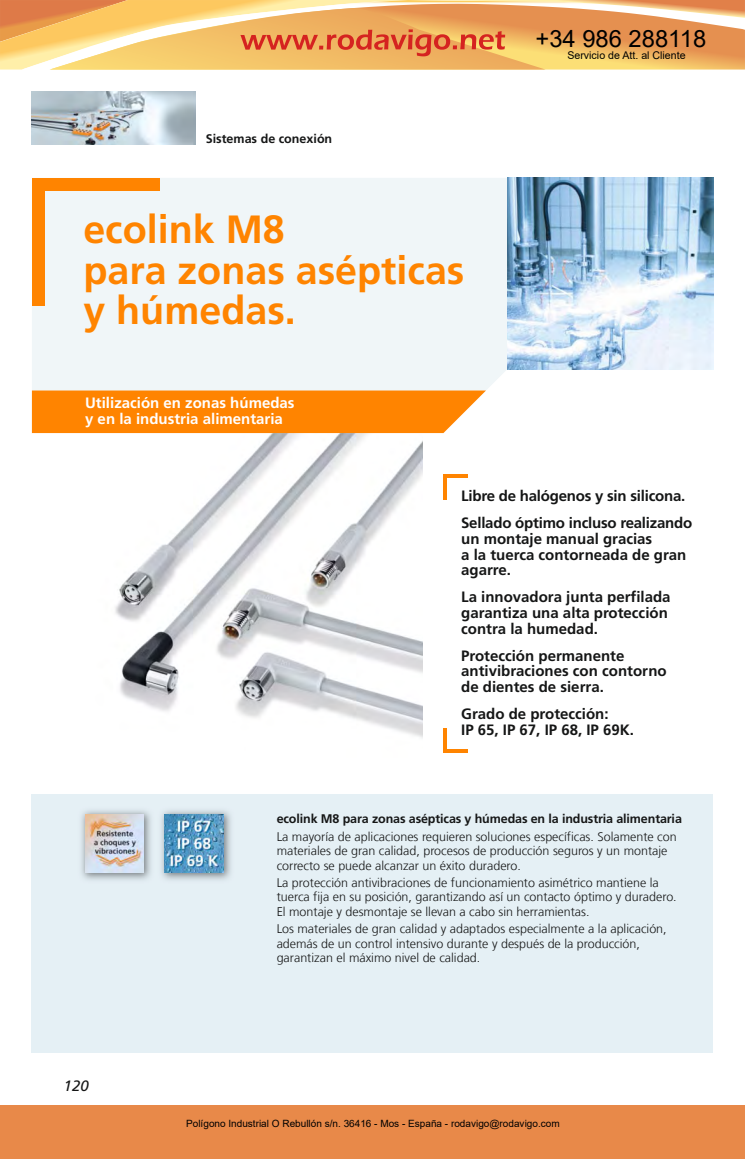
<style>
.page{position:relative;width:745px;height:1159px;background:#fff}
.page>*{position:absolute;margin:0;border:0;box-sizing:border-box;transform-origin:0 0}
.t1{font:700 39.38px/40.8px "Frutiger LT Com";color:#ff8400}
.t2{font:23.75px "Arial";color:#000}
.t3{font:700 15px/16px "Frutiger LT Com";color:#151616}
.t4{font:700 15px/16px "Frutiger LT Com";color:#fff}
.t5{font:italic 15px "Frutiger LT Com";color:#151616}
.t6{font:300 12.5px/14.1px "Frutiger LT Com";color:#151616}
.t7{font:700 12.5px "Frutiger LT Com";letter-spacing:-.01em;color:#151616}
.t8{font:10.62px "Arial";color:#000}
.t9{font:10px "Arial";color:#000}
</style>
<div class="page">
<img style="left:32px;top:91px;width:163px;height:53px">
<img style="left:32px;top:433px;width:390px;height:305px">
<div style="left:32px;top:794px;width:680px;height:259px;background:#e5f0f5"></div>
<div style="left:32px;top:178px;width:475px;height:214px;background:#f0f6f8"></div>
<img style="left:507px;top:178px;width:205px;height:191px">
<div style="left:32px;top:390px;width:453px;height:43px;background:#ff8400"></div>
<div style="left:32px;top:178px;width:127px;height:12px;background:#ff8400"></div>
<div style="left:32px;top:178px;width:12px;height:127px;background:#ff8400"></div>
<img style="left:81px;top:810px;width:150px;height:70px">
<img style="left:85px;top:814px;width:59px;height:58px">
<img style="left:157px;top:810px;width:1px;height:70px">
<img style="left:165px;top:814px;width:58px;height:58px">
<hr style="left:443px;top:475px;width:25px;height:3px;background:#ff8400">
<hr style="left:443px;top:475px;width:3px;height:24px;background:#ff8400">
<hr style="left:443px;top:749px;width:25px;height:4px;background:#ff8400">
<hr style="left:443px;top:728px;width:3px;height:25px;background:#ff8400">
<div style="left:0;top:1105px;width:744px;height:54px;background:#e88949"></div>
<svg style="left:0;top:0;width:744px;height:70px"></svg>
<h2 class="t2" style="left:535px;top:22px;width:172px">+34 986 288118</h2>
<p class="t7" style="left:206px;top:134px;width:128px">Sistemas de conexión</p>
<h1 class="t1" style="left:83px;top:212px;width:382px">ecolink M8<br>para zonas asépticas y húmedas.</h1>
<p class="t4" style="left:85px;top:395px;width:211px">Utilización en zonas húmedas y en la industria alimentaria</p>
<p class="t8" style="left:567px;top:48px;width:120px">Servicio de Att. al Cliente</p>
<p class="t3" style="left:461px;top:484px;width:232px;line-height:26.6px">Libre de halógenos y sin silicona.<br>Sellado óptimo incluso realizando</p>
<p class="t3" style="left:461px;top:531px;width:227px">un montaje manual gracias<br>a la tuerca contorneada de gran agarre.</p>
<p class="t3" style="left:461px;top:590px;width:211px">La innovadora junta perfilada garantiza una alta protección contra la humedad.</p>
<p class="t3" style="left:461px;top:648px;width:207px">Protección permanente antivibra ciones con contorno de dientes de sierra.</p>
<p class="t3" style="left:461px;top:707px;width:174px">Grado de protección:<br>IP 65, IP 67, IP 68, IP 69K.</p>
<p class="t5" style="left:64px;top:1077px;width:27px">120</p>
<p class="t7" style="left:276px;top:814px;width:406px">ecolink M8 para zonas asépticas y húmedas en la industria alimentaria</p>
<p class="t6" style="left:276px;top:830px;width:401px">La mayoría de aplicaciones requieren soluciones específicas. Solamente con materiales de gran calidad, procesos de producción seguros y un montaje correcto se puede alcanzar un éxito duradero.</p>
<p class="t6" style="left:276px;top:876px;width:401px">La protección antivibraciones de funcionamiento asimétrico mantiene la tuerca fija en su posición, garantizando así un contacto óptimo y duradero.<br>El montaje y desmontaje se llevan a cabo sin herramientas.</p>
<p class="t6" style="left:276px;top:922px;width:391px">Los materiales de gran calidad y adaptados especialmente a la aplicación, además de un control intensivo durante y después de la producción, garantizan el máximo nivel de calidad.</p>
<p class="t9" style="left:186px;top:1117px;width:375px">Polígono Industrial O Rebullón s/n. 36416 - Mos - España - rodavigo@rodavigo.com</p>
</div>
